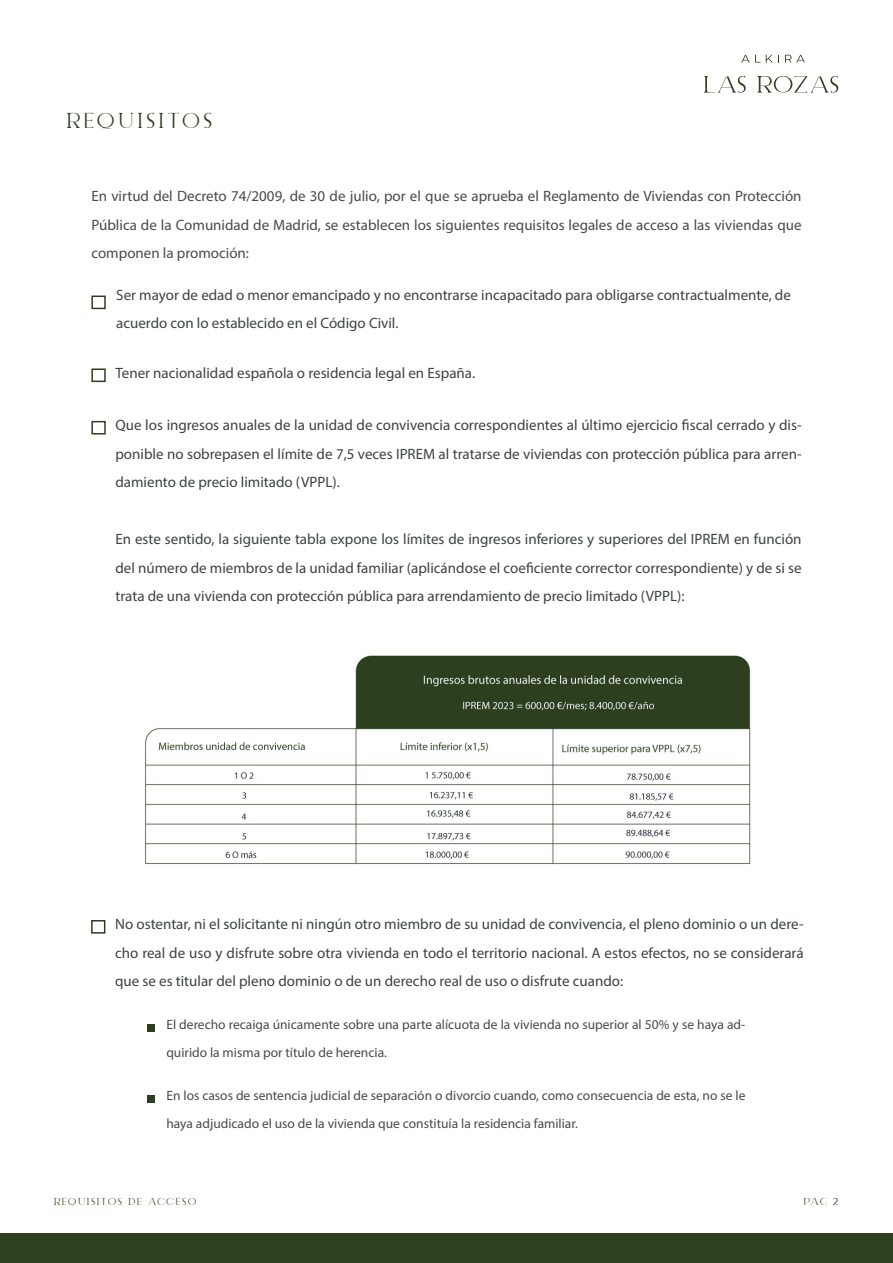
<style>
.page{position:relative;width:893px;height:1263px;background:#fff}
.page>*{position:absolute;margin:0;border:0;box-sizing:border-box;transform-origin:0 0}
.t1{font:22.5px "ELEGANT Personaluse";letter-spacing:.2em;color:#2c401f}
.t2{font:15px/28.5px "Myriad Pro";color:#3e4243;text-align:justify}
.t3{font:15px/28.5px "Myriad Pro";color:#494a4b;text-align:justify}
.t4{font:13.5px/28.5px "Myriad Pro";color:#494a4b}
.t5{font:10.5px "ELEGANT Personaluse";letter-spacing:.2em;color:#2c401f}
</style>
<div class="page">
<div style="left:0;top:1234px;width:893px;height:29px;background:#2d4020"></div>
<svg style="left:704px;top:76px;width:42px;height:17px"></svg>
<svg style="left:757px;top:76px;width:81px;height:17px"></svg>
<svg style="left:741px;top:55px;width:38px;height:8px"></svg>
<svg style="left:785px;top:55px;width:20px;height:8px"></svg>
<div style="left:91px;top:296px;width:15px;height:13px;border:2px solid #2c401f"></div>
<div style="left:91px;top:368px;width:15px;height:14px;border:2px solid #2c401f"></div>
<div style="left:91px;top:421px;width:15px;height:13px;border:2px solid #2c401f"></div>
<div style="left:91px;top:920px;width:14px;height:14px;border:2px solid #2c401f"></div>
<div style="left:147px;top:1024px;width:8px;height:7px;background:#2c401f"></div>
<div style="left:147px;top:1095px;width:8px;height:8px;background:#2c401f"></div>
<img style="left:145px;top:655px;width:606px;height:210px">
<h1 class="t1" style="left:67px;top:110px;width:147px">REQUISITOS</h1>
<p class="t3" style="left:91px;top:182px;width:712px">En virtud del Decreto 74/2009, de 30 de julio, por el que se aprueba el Reglamento de Viviendas con Protección Pública de la Comunidad de Madrid, se establecen los siguientes requisitos legales de acceso a las viviendas que componen la promoción:</p>
<p class="t2" style="left:116px;top:280px;width:676px">Ser mayor de edad o menor emancipado y no encontrarse incapacitado para obligarse contractualmente, de acuerdo con lo establecido en el Código Civil.</p>
<p class="t2" style="left:115px;top:358px;width:361px">Tener nacionalidad española o residencia legal en España.</p>
<p class="t2" style="left:115px;top:410px;width:688px">Que los ingresos anuales de la unidad de convivencia correspondientes al último ejercicio fiscal cerrado y dis&shy;ponible no sobrepasen el límite de 7,5 veces IPREM al tratarse de viviendas con protección pública para arren&shy;damiento de precio limitado (VPPL).</p>
<p class="t2" style="left:115px;top:524px;width:688px">En este sentido, la siguiente tabla expone los límites de ingresos inferiores y superiores del IPREM en función del número de miembros de la unidad familiar (aplicándose el coeficiente corrector correspondiente) y de si se trata de una vivienda con protección pública para arrendamiento de precio limitado (VPPL):</p>
<p class="t2" style="left:115px;top:910px;width:690px">No ostentar, ni el solicitante ni ningún otro miembro de su unidad de convivencia, el pleno dominio o un dere&shy;cho real de uso y disfrute sobre otra vivienda en todo el territorio nacional. A estos efectos, no se considerará que se es titular del pleno dominio o de un derecho real de uso o disfrute cuando:</p>
<p class="t4" style="left:166px;top:1009px;width:580px">El derecho recaiga únicamente sobre una parte alícuota de la vivienda no superior al 50% y se haya ad&shy;quirido la misma por título de herencia.</p>
<p class="t4" style="left:166px;top:1081px;width:581px">En los casos de sentencia judicial de separación o divorcio cuando, como consecuencia de esta, no se le haya adjudicado el uso de la vivienda que constituía la residencia familiar.</p>
<p class="t5" style="left:54px;top:1197px;width:144px">REQUISITOS DE ACCESO</p>
<p class="t5" style="left:804px;top:1196px;width:36px">PÁG 2</p>
</div>
